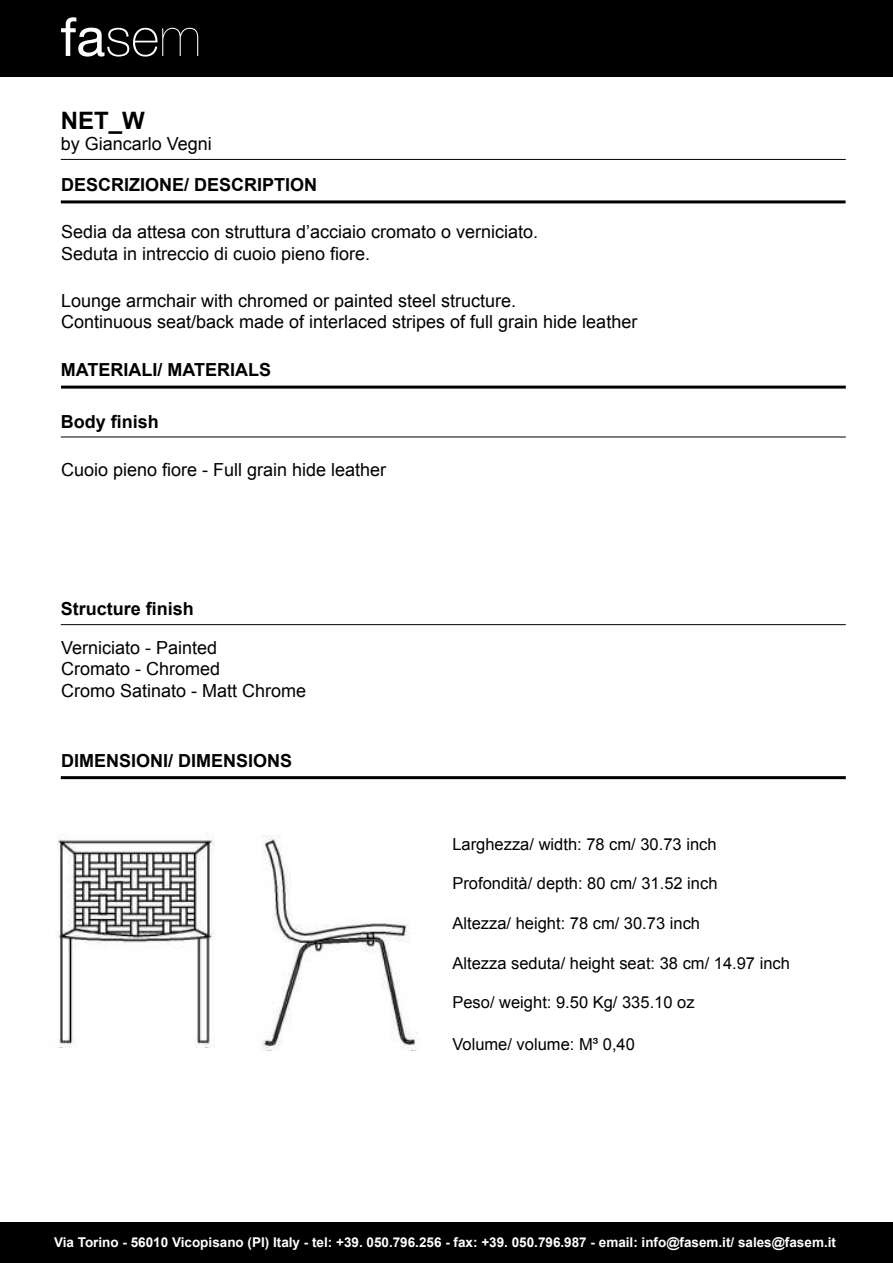
<style>
.page{position:relative;width:893px;height:1263px;background:#fff}
.page>*{position:absolute;margin:0;border:0;box-sizing:border-box;transform-origin:0 0}
.t1{font:700 24px "Arial";color:#000}
.t2{font:18px/21.6px "Arial";color:#000}
.t3{font:700 18px "Arial";color:#000}
.t4{font:16.5px "Arial";color:#000}
.t5{font:700 13.5px "Arial";color:#fff}
</style>
<div class="page">
<hr style="left:61px;top:386px;width:785px;height:3px;background:#000">
<hr style="left:61px;top:200px;width:785px;height:3px;background:#000">
<hr style="left:61px;top:437px;width:785px;height:1px;background:#000">
<hr style="left:61px;top:159px;width:785px;height:1px;background:#000">
<hr style="left:61px;top:776px;width:785px;height:3px;background:#000">
<div style="left:0;top:0;width:893px;height:77px;background:#000"></div>
<div style="left:0;top:1222px;width:893px;height:41px;background:#000"></div>
<svg style="left:61px;top:17px;width:137px;height:40px"></svg>
<hr style="left:61px;top:624px;width:785px;height:1px;background:#000">
<img style="left:57px;top:837px;width:158px;height:210px">
<img style="left:262px;top:835px;width:157px;height:215px">
<h1 class="t1" style="left:61px;top:104px;width:85px">NET_W</h1>
<p class="t2" style="left:61px;top:134px;width:153px">by Giancarlo Vegni</p>
<p class="t3" style="left:61px;top:173px;width:258px">DESCRIZIONE/ DESCRIPTION</p>
<p class="t2" style="left:61px;top:221px;width:479px">Sedia da attesa con struttura d’acciaio cromato o verniciato.<br>Seduta in intreccio di cuoio pieno fiore.</p>
<p class="t2" style="left:61px;top:290px;width:578px">Lounge armchair with chromed or painted steel structure.<br>Continuous seat/back made of interlaced stripes of full grain hide leather</p>
<p class="t3" style="left:61px;top:357px;width:212px">MATERIALI/ MATERIALS</p>
<p class="t3" style="left:61px;top:410px;width:100px">Body finish</p>
<p class="t2" style="left:61px;top:459px;width:327px">Cuoio pieno fiore - Full grain hide leather</p>
<p class="t3" style="left:61px;top:597px;width:135px">Structure finish</p>
<p class="t2" style="left:61px;top:637px;width:247px">Verniciato - Painted<br>Cromato - Chromed<br>Cromo Satinato - Matt Chrome</p>
<p class="t3" style="left:61px;top:748px;width:233px">DIMENSIONI/ DIMENSIONS</p>
<p class="t4" style="left:452px;top:833px;width:266px">Larghezza/ width: 78 cm/ 30.73 inch</p>
<p class="t4" style="left:452px;top:873px;width:267px">Profondità/ depth: 80 cm/ 31.52 inch</p>
<p class="t4" style="left:452px;top:912px;width:249px">Altezza/ height: 78 cm/ 30.73 inch</p>
<p class="t4" style="left:452px;top:952px;width:339px">Altezza seduta/ height seat: 38 cm/ 14.97 inch</p>
<p class="t4" style="left:452px;top:991px;width:244px">Peso/ weight: 9.50 Kg/ 335.10 oz</p>
<p class="t4" style="left:452px;top:1033px;width:184px">Volume/ volume: M³ 0,40</p>
<p class="t5" style="left:54px;top:1233px;width:783px">Via Torino - 56010 Vicopisano (PI) Italy - tel: +39. 050.796.256 - fax: +39. 050.796.987 - email: info@fasem.it/ sales@fasem.it</p>
</div>
